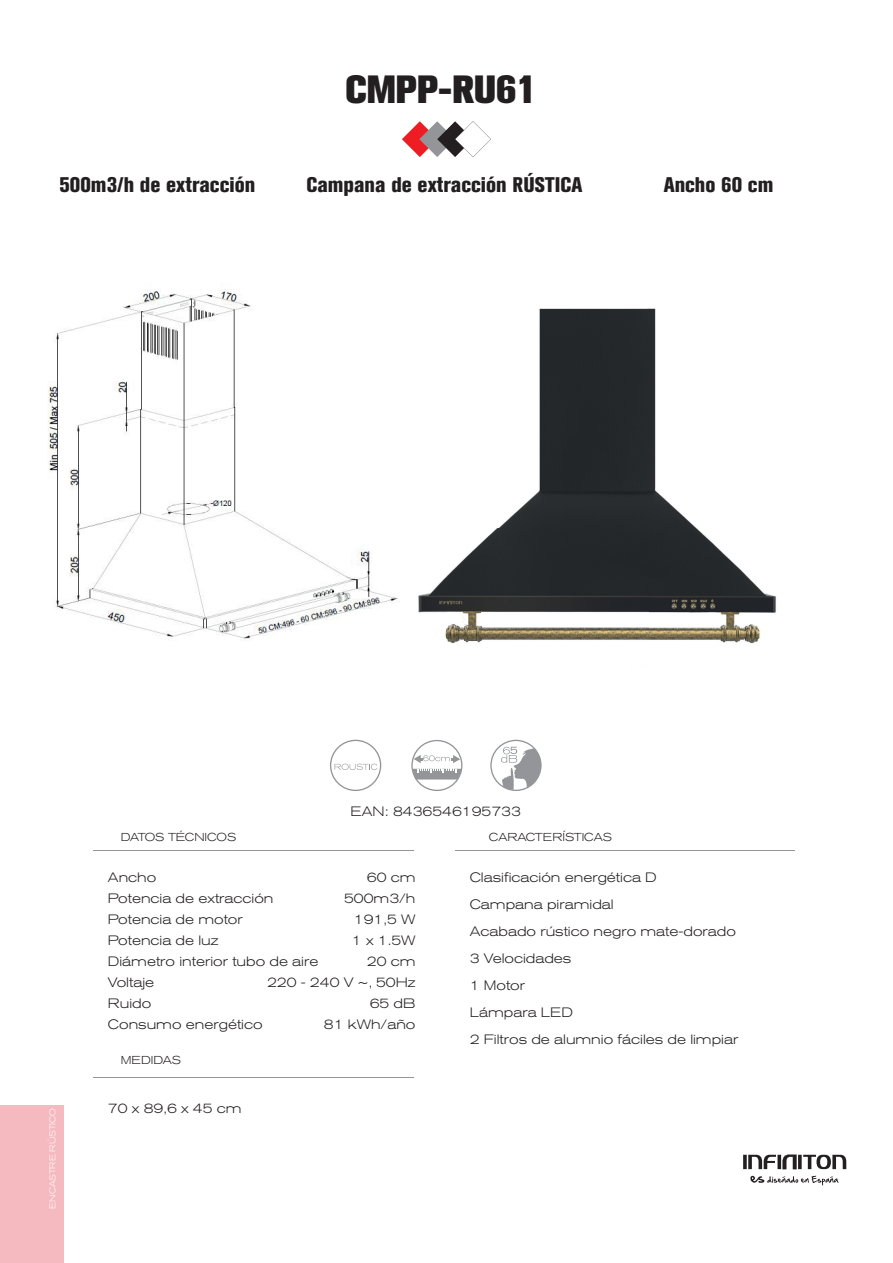
<style>
.page{position:relative;width:893px;height:1263px;background:#fff}
.page>*{position:absolute;margin:0;border:0;box-sizing:border-box;transform-origin:0 0}
.t1{font:800 39px "Akzidenz Grotesk BQ";color:#231f20}
.t2{font:800 condensed 21px "Akzidenz Grotesk BQ";color:#231f20}
.t3{font:300 expanded 13.5px/21px "Akzidenz Grotesk BQ";color:#231f20}
.t4{font:300 expanded 11.4px "Akzidenz Grotesk BQ";color:#231f20}
.t5{font:300 expanded 8.4px "Akzidenz Grotesk BQ";color:#fff}
</style>
<div class="page">
<svg style="left:402px;top:121px;width:89px;height:36px"></svg>
<hr style="left:94px;top:851px;width:320px;height:1px;background:#939598">
<hr style="left:456px;top:851px;width:339px;height:1px;background:#939598">
<hr style="left:94px;top:1077px;width:320px;height:1px;background:#939598">
<svg style="left:411px;top:740px;width:51px;height:51px"></svg>
<svg style="left:330px;top:740px;width:51px;height:51px"></svg>
<div style="left:0;top:1104px;width:63px;height:159px;background:#f5b9c0"></div>
<svg style="left:743px;top:1155px;width:4px;height:14px"></svg>
<svg style="left:748px;top:1155px;width:28px;height:14px"></svg>
<svg style="left:777px;top:1155px;width:4px;height:14px"></svg>
<svg style="left:782px;top:1154px;width:15px;height:15px"></svg>
<svg style="left:798px;top:1155px;width:4px;height:14px"></svg>
<svg style="left:803px;top:1155px;width:43px;height:14px"></svg>
<svg style="left:750px;top:1176px;width:88px;height:9px"></svg>
<img style="left:418px;top:308px;width:358px;height:336px">
<svg style="left:490px;top:740px;width:52px;height:51px"></svg>
<img style="left:48px;top:289px;width:350px;height:351px">
<h1 class="t1" style="left:346px;top:67px;width:193px">CMPP-RU61</h1>
<h2 class="t2" style="left:59px;top:172px;width:197px">500m3/h de extracción</h2>
<h2 class="t2" style="left:306px;top:172px;width:277px">Campana de extracción RÚSTICA</h2>
<h2 class="t2" style="left:664px;top:172px;width:111px">Ancho 60 cm</h2>
<p class="t3" style="left:351px;top:801px;width:172px">EAN: 8436546195733</p>
<p class="t4" style="left:121px;top:831px;width:117px">DATOS TÉCNICOS</p>
<p class="t4" style="left:489px;top:831px;width:125px">CARACTERÍSTICAS</p>
<p class="t5" style="left:48px;top:1209px;width:102px;rotate:-90deg">ENCASTRE RÚSTICO</p>
<p class="t3" style="left:108px;top:867px;width:212px">Ancho<br>Potencia de extracción<br>Potencia de motor<br>Potencia de luz<br>Diámetro interior tubo de aire<br>Voltaje<br>Ruido<br>Consumo energético</p>
<p class="t3" style="left:267px;top:867px;width:150px;text-align:right">60 cm<br>500m3/h<br>191,5 W<br>1 x 1.5W<br>20 cm<br>220 - 240 V ~, 50Hz<br>65 dB<br>81 kWh/año</p>
<p class="t4" style="left:121px;top:1054px;width:62px">MEDIDAS</p>
<p class="t3" style="left:108px;top:1098px;width:135px">70 x 89,6 x 45 cm</p>
<p class="t3" style="left:470px;top:864px;width:270px;line-height:27px">Clasificación energética D<br>Campana piramidal<br>Acabado rústico negro mate-dorado<br>3 Velocidades<br>1 Motor<br>Lámpara LED<br>2 Filtros de alumnio fáciles de limpiar</p>
</div>
